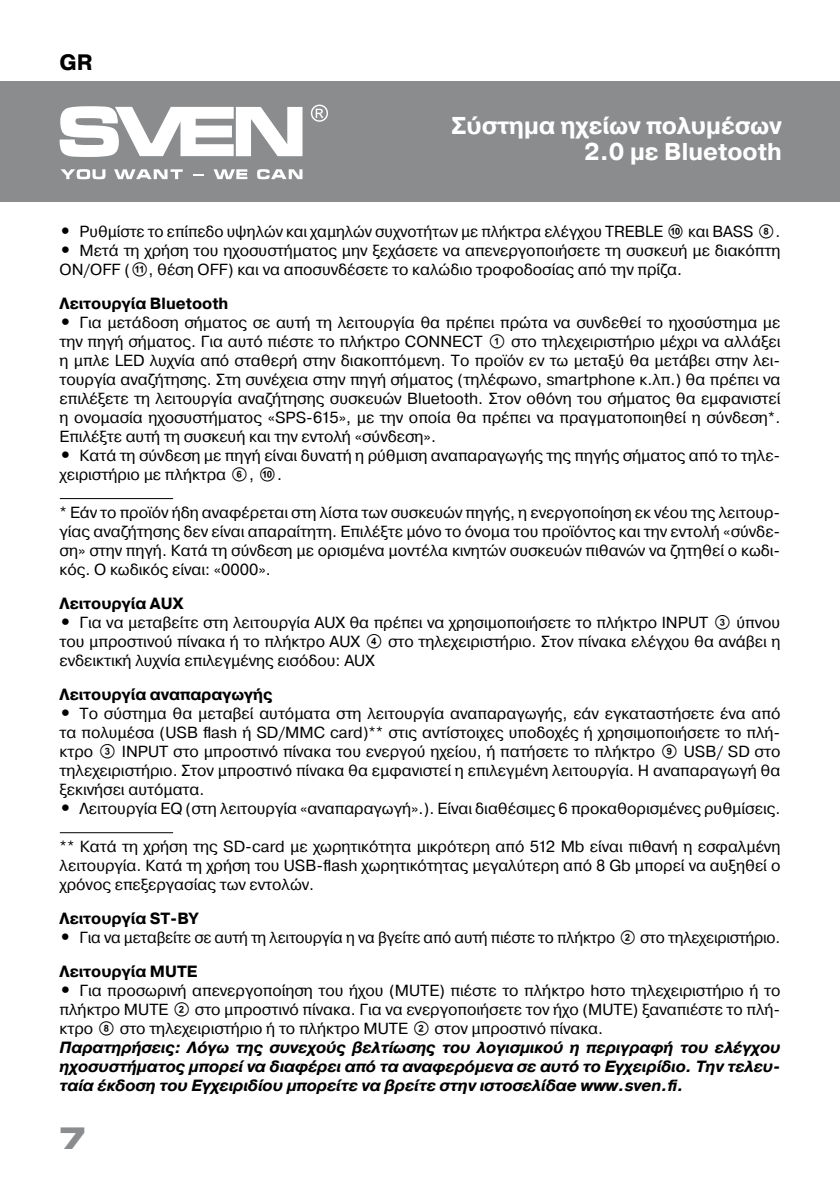
<style>
.page{position:relative;width:840px;height:1191px;background:#fff}
.page>*{position:absolute;margin:0;border:0;box-sizing:border-box;transform-origin:0 0}
.t1{font:700 30px "Micra";color:#8a8c8e}
.t2{font:700 24.2px/26px "Pragmatica";color:#fff;text-align:right}
.t3{font:700 22.2px "Pragmatica";color:#000}
.t4{font:italic 700 16.2px/19px "Pragmatica";color:#000;text-align:justify}
.t5{font:700 16.2px "Pragmatica";color:#000}
.t6{font:16px/19px "Pragmatica";color:#000;text-align:justify}
.s1{font-weight:700;font-size:18px}
.s2{font-family:"SVEN"}
</style>
<div class="page">
<div style="left:0;top:81px;width:839px;height:121px;background:#8a8c8e"></div>
<svg style="left:60px;top:106px;width:242px;height:51px"></svg>
<svg style="left:60px;top:169px;width:45px;height:10px"></svg>
<svg style="left:114px;top:169px;width:68px;height:10px"></svg>
<svg style="left:193px;top:174px;width:11px;height:2px"></svg>
<svg style="left:213px;top:169px;width:34px;height:10px"></svg>
<svg style="left:257px;top:169px;width:45px;height:10px"></svg>
<svg style="left:311px;top:105px;width:17px;height:17px"></svg>
<hr style="left:60px;top:498px;width:113px;height:1px;background:#000">
<hr style="left:60px;top:832px;width:113px;height:1px;background:#000">
<h3 class="t3" style="left:60px;top:47px;width:35px">GR</h3>
<h2 class="t2" style="left:451px;top:113px;width:331px">Σύστημα ηχείων πολυμέσων<br>2.0 με Bluetooth</h2>
<p class="t6" style="left:60px;top:222px;width:722px"><span class="s1">•</span> Ρυθμίστε το επίπεδο υψηλών και χαμηλών συχνοτήτων με πλήκτρα ελέγχου TREBLE <span class="s2">J</span> και BASS <span class="s2">H</span>.</p>
<p class="t6" style="left:60px;top:241px;width:722px"><span class="s1">•</span> Μετά τη χρήση του ηχοσυστήματος μην ξεχάσετε να απενεργοποιήσετε τη συσκευή με διακόπτη<br>ON/OFF (<span class="s2">K</span>, θέση OFF) και να αποσυνδέσετε το καλώδιο τροφοδοσίας από την πρίζα.</p>
<p class="t5" style="left:60px;top:293px;width:170px">Λειτουργία Bluetooth</p>
<p class="t6" style="left:60px;top:313px;width:722px"><span class="s1">•</span> Για μετάδοση σήματος σε αυτή τη λειτουργία θα πρέπει πρώτα να συνδεθεί το ηχοσύστημα με την πηγή σήματος. Για αυτό πιέστε το πλήκτρο CONNECT <span class="s2">A</span> στο τηλεχειριστήριο μέχρι να αλλάξει η μπλε LED λυχνία από σταθερή στην διακοπτόμενη. Το προϊόν εν τω μεταξύ θα μετάβει στην λει&shy;τουργία αναζήτησης. Στη συνέχεια στην πηγή σήματος (τηλέφωνο, smartphone κ.λπ.) θα πρέπει να επιλέξετε τη λειτουργία αναζήτησης συσκευών Bluetooth. Στον οθόνη του σήματος θα εμφανιστεί η ονομασία ηχοσυστήματος «SPS-615», με την οποία θα πρέπει να πραγματοποιηθεί η σύνδεση*.<br>Επιλέξτε αυτή τη συσκευή και την εντολή «σύνδεση».</p>
<p class="t6" style="left:60px;top:446px;width:722px"><span class="s1">•</span> Κατά τη σύνδεση με πηγή είναι δυνατή η ρύθμιση αναπαραγωγής της πηγής σήματος από το τηλε&shy;χειριστήριο με πλήκτρα <span class="s2">F</span>, <span class="s2">J</span>.</p>
<p class="t6" style="left:60px;top:503px;width:721px">* Εάν το προϊόν ήδη αναφέρεται στη λίστα των συσκευών πηγής, η ενεργοποίηση εκ νέου της λειτουρ&shy;γίας αναζήτησης δεν είναι απαραίτητη. Επιλέξτε μόνο το όνομα του προϊόντος και την εντολή «σύνδε&shy;ση» στην πηγή. Κατά τη σύνδεση με ορισμένα μοντέλα κινητών συσκευών πιθανών να ζητηθεί ο κωδι&shy;κός. Ο κωδικός είναι: «0000».</p>
<p class="t5" style="left:60px;top:593px;width:126px">Λειτουργία AUX</p>
<p class="t6" style="left:60px;top:613px;width:722px"><span class="s1">•</span> Για να μεταβείτε στη λειτουργία AUX θα πρέπει να χρησιμοποιήσετε το πλήκτρο INPUT <span class="s2">C</span> ύπνου του μπροστινού πίνακα ή το πλήκτρο AUX <span class="s2">D</span> στο τηλεχειριστήριο. Στον πίνακα ελέγχου θα ανάβει η ενδεικτική λυχνία επιλεγμένης εισόδου: AUX</p>
<p class="t5" style="left:60px;top:684px;width:214px">Λειτουργία αναπαραγωγής</p>
<p class="t6" style="left:60px;top:704px;width:722px"><span class="s1">•</span> Το σύστημα θα μεταβεί αυτόματα στη λειτουργία αναπαραγωγής, εάν εγκαταστήσετε ένα από τα πολυμέσα (USB flash ή SD/MMC card)** στις αντίστοιχες υποδοχές ή χρησιμοποιήσετε το πλή&shy;κτρο <span class="s2">C</span> INPUT στο μπροστινό πίνακα του ενεργού ηχείου, ή πατήσετε το πλήκτρο <span class="s2">I</span> USB/ SD στο τηλεχειριστήριο. Στον μπροστινό πίνακα θα εμφανιστεί η επιλεγμένη λειτουργία. Η αναπαραγωγή θα ξεκινήσει αυτόματα.</p>
<p class="t6" style="left:60px;top:799px;width:722px"><span class="s1">•</span> Λειτουργία EQ (στη λειτουργία «αναπαραγωγή».). Είναι διαθέσιμες 6 προκαθορισμένες ρυθμίσεις.</p>
<p class="t6" style="left:60px;top:837px;width:722px">** Κατά τη χρήση της SD-card με χωρητικότητα μικρότερη από 512 Mb είναι πιθανή η εσφαλμένη λειτουργία. Κατά τη χρήση του USB-flash χωρητικότητας μεγαλύτερη από 8 Gb μπορεί να αυξηθεί ο χρόνος επεξεργασίας των εντολών.</p>
<p class="t5" style="left:60px;top:908px;width:141px">Λειτουργία ST-BY</p>
<p class="t6" style="left:60px;top:928px;width:722px"><span class="s1">•</span> Για να μεταβείτε σε αυτή τη λειτουργία η να βγείτε από αυτή πιέστε το πλήκτρο <span class="s2">B</span> στο τηλεχειριστήριο.</p>
<p class="t5" style="left:60px;top:961px;width:139px">Λειτουργία MUTE</p>
<p class="t6" style="left:60px;top:981px;width:722px"><span class="s1">•</span> Για προσωρινή απενεργοποίηση του ήχου (MUTE) πιέστε το πλήκτρο hστο τηλεχειριστήριο ή το πλήκτρο MUTE <span class="s2">B</span> στο μπροστινό πίνακα. Για να ενεργοποιήσετε τον ήχο (MUTE) ξαναπιέστε το πλή&shy;κτρο <span class="s2">H</span> στο τηλεχειριστήριο ή το πλήκτρο MUTE <span class="s2">B</span> στον μπροστινό πίνακα.</p>
<p class="t4" style="left:60px;top:1038px;width:722px">Παρατηρήσεις: Λόγω της συνεχούς βελτίωσης του λογισμικού η περιγραφή του ελέγχου ηχοσυστήματος μπορεί να διαφέρει από τα αναφερόμενα σε αυτό το Εγχειρίδιο. Την τελευ&shy;ταία έκδοση του Εγχειριδίου μπορείτε να βρείτε στην ιστοσελίδαе www.sven.fi.</p>
<h1 class="t1" style="left:58px;top:1122px;width:32px">7</h1>
</div>
